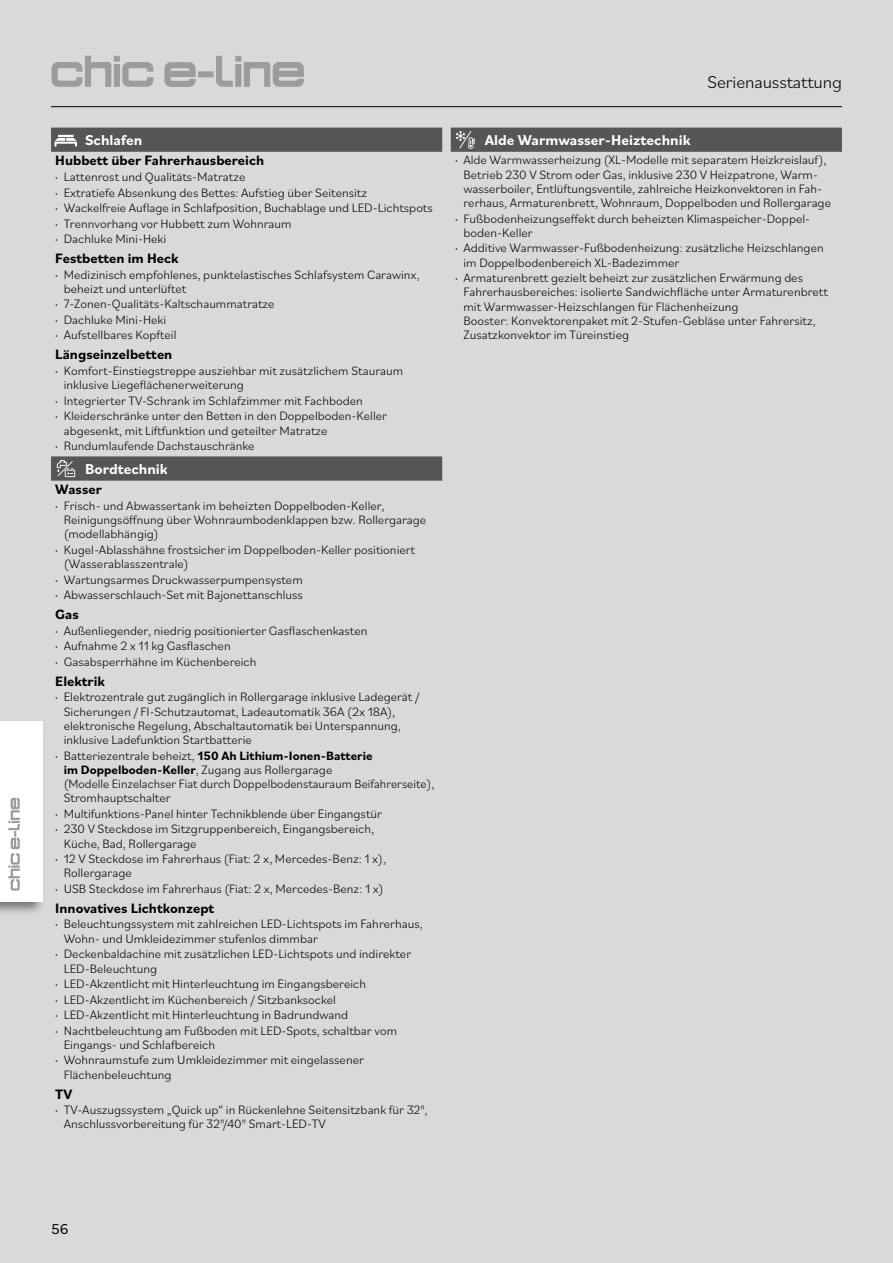
<style>
.page{position:relative;width:893px;height:1263px;background:#d9d9da}
.page>*{position:absolute;margin:0;border:0;box-sizing:border-box;transform-origin:0 0}
.t1{font:300 18px "Bilo";letter-spacing:-.01em;color:#000}
.t2{font:700 15px "Bilo";color:#fff}
.t3{font:15px "Bilo";color:#000}
.t4{font:700 14.25px "Bilo";color:#000}
.t5{font:300 12.75px/14.2px "Bilo";color:#000}
.s1{font-family:"Minion Pro";font-weight:400}
.s2{font-weight:700}
</style>
<div class="page">
<hr style="left:51px;top:106px;width:791px;height:1px;background:#000">
<svg style="left:52px;top:56px;width:252px;height:31px"></svg>
<div style="left:0;top:719px;width:45px;height:197px;background:#000;opacity:.45"></div>
<div style="left:0;top:721px;width:43px;height:180px;background:#fff"></div>
<svg style="left:8px;top:798px;width:12px;height:93px"></svg>
<svg style="left:51px;top:128px;width:391px;height:353px"></svg>
<svg style="left:55px;top:135px;width:22px;height:12px"></svg>
<svg style="left:57px;top:460px;width:18px;height:17px"></svg>
<div style="left:451px;top:128px;width:391px;height:24px;background:#565655"></div>
<p class="t2" style="left:85px;top:130px;width:59px">Schlafen</p>
<p class="t4" style="left:55px;top:151px;width:210px">Hubbett über Fahrerhausbereich</p>
<p class="t5" style="left:55px;top:168px;width:379px;line-height:15.5px"><span class="s1">·</span> Lattenrost und Qualitäts-Matratze<br><span class="s1">·</span> Extratiefe Absenkung des Bettes: Aufstieg über Seitensitz<br><span class="s1">·</span> Wackelfreie Auflage in Schlafposition, Buchablage und LED-Lichtspots <span class="s1">·</span> Trennvorhang vor Hubbett zum Wohnraum<br><span class="s1">·</span> Dachluke Mini-Heki</p>
<p class="t4" style="left:55px;top:249px;width:125px">Festbetten im Heck</p>
<p class="t5" style="left:64px;top:266px;width:357px;text-indent:-9px"><span class="s1">·</span> Medizinisch empfohlenes, punktelastisches Schlafsystem Carawinx, beheizt und unterlüftet</p>
<p class="t5" style="left:55px;top:296px;width:221px;line-height:15.5px"><span class="s1">·</span> 7-Zonen-Qualitäts-Kaltschaummatratze <span class="s1">·</span> Dachluke Mini-Heki<br><span class="s1">·</span> Aufstellbares Kopfteil</p>
<p class="t4" style="left:55px;top:345px;width:119px">Längseinzelbetten</p>
<p class="t5" style="left:64px;top:363px;width:341px;text-indent:-9px"><span class="s1">·</span> Komfort-Einstiegstreppe ausziehbar mit zusätzlichem Stauraum inklusive Liegeflächenerweiterung</p>
<p class="t5" style="left:55px;top:392px;width:333px;line-height:15.5px"><span class="s1">·</span> Integrierter TV-Schrank im Schlafzimmer mit Fachboden<br><span class="s1">·</span> Kleiderschränke unter den Betten in den Doppelboden-Keller</p>
<p class="t5" style="left:55px;top:422px;width:274px;line-height:15.5px;text-indent:9px">abgesenkt, mit Liftfunktion und geteilter Matratze <span class="s1">·</span> Rundumlaufende Dachstauschränke</p>
<p class="t2" style="left:85px;top:459px;width:84px">Bordtechnik</p>
<p class="t4" style="left:55px;top:480px;width:48px">Wasser</p>
<p class="t5" style="left:64px;top:498px;width:364px;text-indent:-9px"><span class="s1">·</span> Frisch- und Abwassertank im beheizten Doppelboden-Keller,<br>Reinigungsöffnung über Wohnraumbodenklappen bzw. Rollergarage (modellabhängig)</p>
<p class="t5" style="left:64px;top:542px;width:353px;text-indent:-9px"><span class="s1">·</span> Kugel-Ablasshähne frostsicher im Doppelboden-Keller positioniert (Wasserablasszentrale)</p>
<p class="t5" style="left:55px;top:571px;width:249px;line-height:15.5px"><span class="s1">·</span> Wartungsarmes Druckwasserpumpensystem <span class="s1">·</span> Abwasserschlauch-Set mit Bajonettanschluss</p>
<p class="t4" style="left:55px;top:605px;width:25px">Gas</p>
<p class="t5" style="left:55px;top:622px;width:314px;line-height:15.5px"><span class="s1">·</span> Außenliegender, niedrig positionierter Gasflaschenkasten <span class="s1">·</span> Aufnahme 2 x 11 kg Gasflaschen<br><span class="s1">·</span> Gasabsperrhähne im Küchenbereich</p>
<p class="t4" style="left:55px;top:671px;width:51px">Elektrik</p>
<p class="t5" style="left:64px;top:689px;width:357px;text-indent:-9px"><span class="s1">·</span> Elektrozentrale gut zugänglich in Rollergarage inklusive Ladegerät / Sicherungen / FI-Schutzautomat, Ladeautomatik 36A (2x 18A), elektronische Regelung, Abschaltautomatik bei Unterspannung, inklusive Ladefunktion Startbatterie</p>
<p class="t5" style="left:64px;top:747px;width:372px;text-indent:-9px"><span class="s1">·</span> Batteriezentrale beheizt, <span class="s2">150 Ah Lithium-Ionen-Batterie<br>im Doppelboden-Keller</span>, Zugang aus Rollergarage<br>(Modelle Einzelachser Fiat durch Doppelbodenstauraum Beifahrerseite), Stromhauptschalter</p>
<p class="t5" style="left:55px;top:805px;width:328px;line-height:15.5px"><span class="s1">·</span> Multifunktions-Panel hinter Technikblende über Eingangstür <span class="s1">·</span> 230 V Steckdose im Sitzgruppenbereich, Eingangsbereich,</p>
<p class="t5" style="left:55px;top:835px;width:332px;line-height:15.5px;text-indent:9px">Küche, Bad, Rollergarage<br><span class="s1">·</span> 12 V Steckdose im Fahrerhaus (Fiat: 2 x, Mercedes-Benz: 1 x),</p>
<p class="t5" style="left:55px;top:864px;width:330px;line-height:15.5px;text-indent:9px">Rollergarage<br><span class="s1">·</span> USB Steckdose im Fahrerhaus (Fiat: 2 x, Mercedes-Benz: 1 x)</p>
<p class="t4" style="left:55px;top:898px;width:160px">Innovatives Lichtkonzept</p>
<p class="t5" style="left:64px;top:916px;width:361px;text-indent:-9px"><span class="s1">·</span> Beleuchtungssystem mit zahlreichen LED-Lichtspots im Fahrerhaus,<br>Wohn- und Umkleidezimmer stufenlos dimmbar</p>
<p class="t5" style="left:64px;top:946px;width:349px;text-indent:-9px"><span class="s1">·</span> Deckenbaldachine mit zusätzlichen LED-Lichtspots und indirekter<br>LED-Beleuchtung</p>
<p class="t5" style="left:55px;top:975px;width:343px;line-height:15.5px"><span class="s1">·</span> LED-Akzentlicht mit Hinterleuchtung im Eingangsbereich<br><span class="s1">·</span> LED-Akzentlicht im Küchenbereich / Sitzbanksockel<br><span class="s1">·</span> LED-Akzentlicht mit Hinterleuchtung in Badrundwand<br><span class="s1">·</span> Nachtbeleuchtung am Fußboden mit LED-Spots, schaltbar vom</p>
<p class="t5" style="left:55px;top:1036px;width:310px;line-height:15.5px;text-indent:9px">Eingangs- und Schlafbereich<br><span class="s1">·</span> Wohnraumstufe zum Umkleidezimmer mit eingelassener</p>
<p class="t5" style="left:64px;top:1066px;width:109px">Flächenbeleuchtung</p>
<p class="t4" style="left:55px;top:1084px;width:19px">TV</p>
<p class="t5" style="left:64px;top:1102px;width:365px;text-indent:-9px"><span class="s1">·</span> TV-Auszugssystem „Quick up“ in Rückenlehne Seitensitzbank für 32",<br>Anschlussvorbereitung für 32"/40" Smart-LED-TV</p>
<h1 class="t1" style="left:708px;top:70px;width:136px">Serienausstattung</h1>
<p class="t2" style="left:485px;top:130px;width:207px">Alde Warmwasser-Heiztechnik</p>
<p class="t5" style="left:463px;top:152px;width:369px;text-indent:-9px"><span class="s1">·</span> Alde Warmwasserheizung (XL-Modelle mit separatem Heizkreislauf), Betrieb 230 V Strom oder Gas, inklusive 230 V Heizpatrone, Warm&shy;wasserboiler, Entlüftungsventile, zahlreiche Heizkonvektoren in Fah&shy;rerhaus, Armaturenbrett, Wohnraum, Doppelboden und Rollergarage</p>
<p class="t5" style="left:463px;top:210px;width:348px;text-indent:-9px"><span class="s1">·</span> Fußbodenheizungseffekt durch beheizten Klimaspeicher-Doppel&shy;boden-Keller</p>
<p class="t5" style="left:463px;top:240px;width:362px;text-indent:-9px"><span class="s1">·</span> Additive Warmwasser-Fußbodenheizung: zusätzliche Heizschlangen im Doppelbodenbereich XL-Badezimmer</p>
<p class="t5" style="left:463px;top:270px;width:366px;text-indent:-9px"><span class="s1">·</span> Armaturenbrett gezielt beheizt zur zusätzlichen Erwärmung des Fahrerhausbereiches: isolierte Sandwichfläche unter Armaturenbrett mit Warmwasser-Heizschlangen für Flächenheizung<br>Booster: Konvektorenpaket mit 2-Stufen-Gebläse unter Fahrersitz, Zusatzkonvektor im Türeinstieg</p>
<p class="t3" style="left:51px;top:1218px;width:19px">56</p>
</div>
